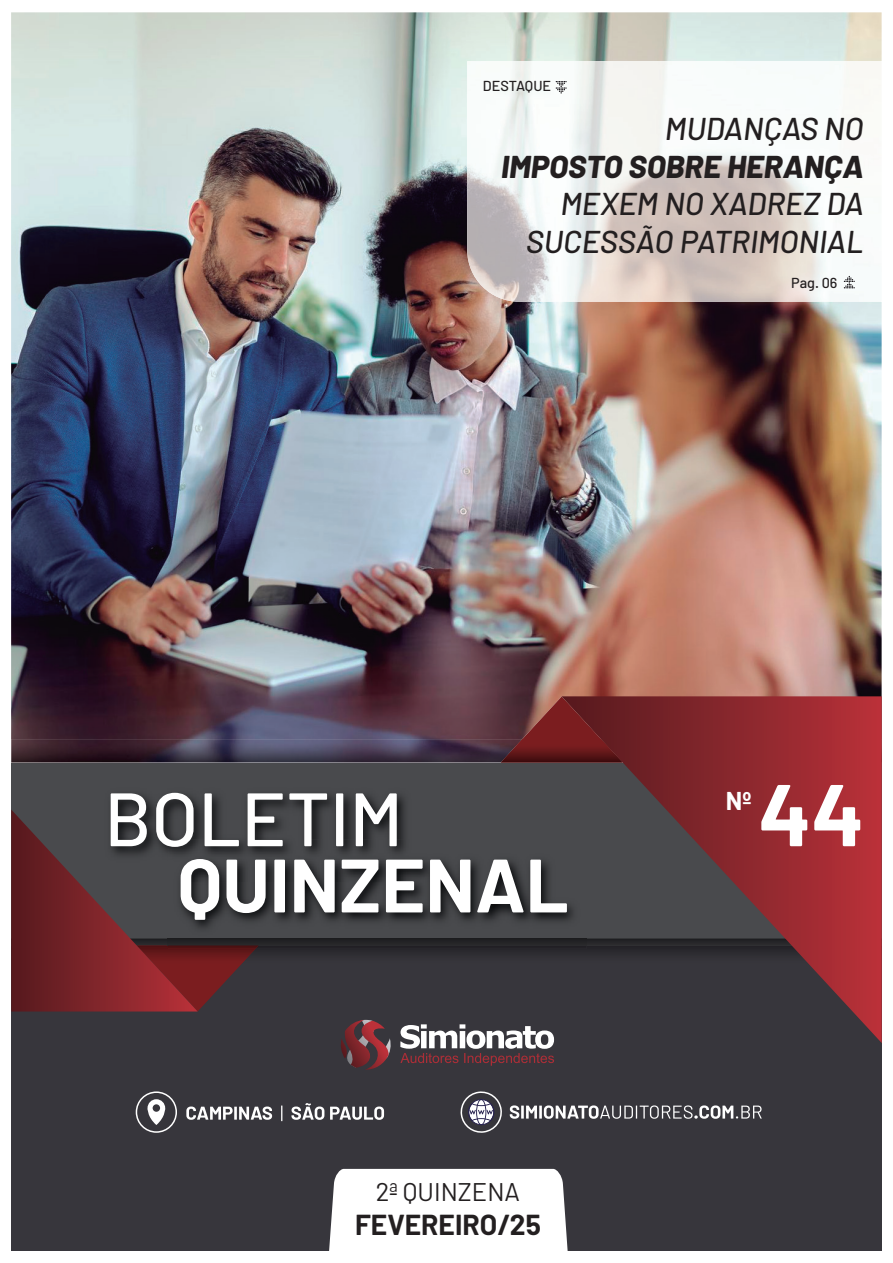
<style>
.page{position:relative;width:893px;height:1263px;background:#fff}
.page>*{position:absolute;margin:0;border:0;box-sizing:border-box;transform-origin:0 0}
.t1{font:700 87.45px "Barlow";color:#fff}
.t2{font:700 75.45px "Barlow";color:#fff}
.t3{font:500 75.45px "Barlow";color:#fff}
.t4{font:italic 500 31.5px/37.8px "Barlow";color:#231f20;text-align:right}
.t5{font:italic 800 31.5px "Barlow";color:#231f20}
.t6{font:700 28.2px "Barlow";color:#231f20}
.t7{font:25.5px "Barlow";color:#231f20}
.t8{font:700 25.2px "Barlow";color:#fff}
.t9{font:500 14.4px "Barlow";color:#231f20}
</style>
<div class="page">
<img style="left:11px;top:12px;width:871px;height:727px">
<div style="left:11px;top:931px;width:871px;height:319px;background:#37363c"></div>
<div style="left:11px;top:762px;width:870px;height:183px;background:#494a4d"></div>
<img style="left:11px;top:739px;width:490px;height:23px">
<svg style="left:501px;top:696px;width:61px;height:66px;background:#692d2f"></svg>
<svg style="left:562px;top:696px;width:320px;height:347px"></svg>
<svg style="left:11px;top:809px;width:871px;height:202px"></svg>
<img style="left:467px;top:61px;width:415px;height:241px">
<div style="left:328px;top:1169px;width:240px;height:82px;background:#fff"></div>
<svg style="left:556px;top:81px;width:11px;height:13px"></svg>
<svg style="left:844px;top:276px;width:11px;height:12px"></svg>
<div style="left:136px;top:1091px;width:41px;height:42px;border:2px solid #fff;border-radius:50%"></div>
<svg style="left:147px;top:1099px;width:19px;height:26px"></svg>
<svg style="left:460px;top:1091px;width:42px;height:42px"></svg>
<svg style="left:186px;top:1106px;width:86px;height:14px"></svg>
<svg style="left:281px;top:1105px;width:1px;height:16px"></svg>
<svg style="left:291px;top:1103px;width:33px;height:17px"></svg>
<svg style="left:330px;top:1106px;width:54px;height:14px"></svg>
<svg style="left:510px;top:1105px;width:252px;height:14px"></svg>
<img style="left:168px;top:839px;width:418px;height:110px">
<img style="left:168px;top:945px;width:91px;height:4px">
<img style="left:181px;top:859px;width:386px;height:61px">
<img style="left:96px;top:794px;width:324px;height:87px">
<img style="left:168px;top:839px;width:252px;height:42px">
<img style="left:181px;top:859px;width:239px;height:22px">
<svg style="left:341px;top:1020px;width:50px;height:50px"></svg>
<svg style="left:400px;top:1024px;width:154px;height:42px"></svg>
<p class="t9" style="left:483px;top:77px;width:70px">DESTAQUE</p>
<p class="t4" style="left:665px;top:109px;width:200px">MUDANÇAS NO</p>
<p class="t5" style="left:501px;top:147px;width:364px">IMPOSTO SOBRE HERANÇA</p>
<p class="t4" style="left:526px;top:185px;width:339px">MEXEM NO XADREZ DA<br>SUCESSÃO PATRIMONIAL</p>
<p class="t9" style="left:791px;top:274px;width:48px">Pag. 06</p>
<h2 class="t3" style="left:104px;top:772px;width:300px">BOLETIM</h2>
<h2 class="t2" style="left:178px;top:838px;width:393px">QUINZENAL</h2>
<p class="t7" style="left:376px;top:1176px;width:146px">2ª QUINZENA</p>
<p class="t6" style="left:355px;top:1207px;width:187px">FEVEREIRO/25</p>
<p class="t8" style="left:726px;top:785px;width:27px">Nº</p>
<h1 class="t1" style="left:758px;top:760px;width:107px">44</h1>
</div>
